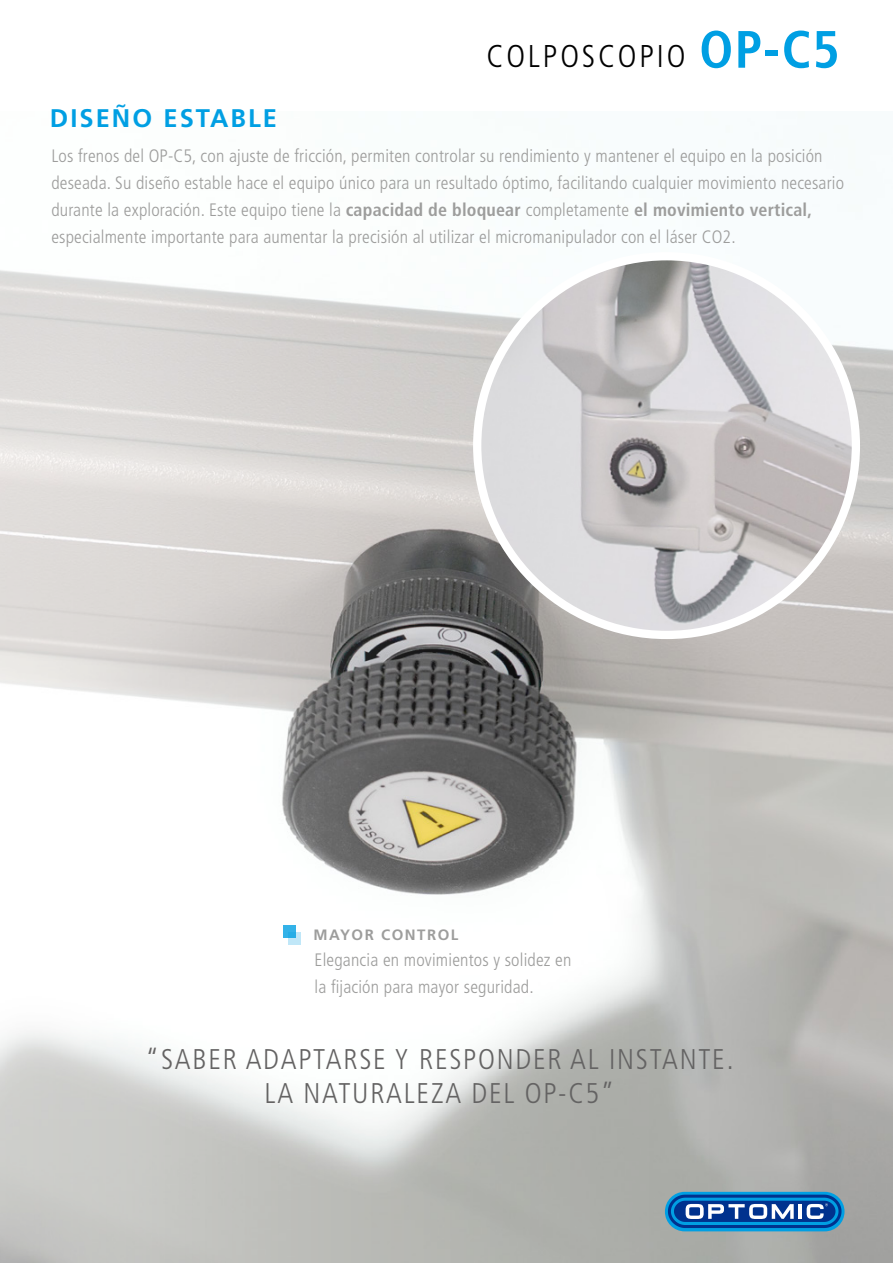
<style>
.page{position:relative;width:893px;height:1263px;background:#fff}
.page>*{position:absolute;margin:0;border:0;box-sizing:border-box;transform-origin:0 0}
.t1{font:300 condensed 31.5px "Frutiger LT Std";letter-spacing:.09em;color:#000}
.t2{font:300 condensed 28.5px "Frutiger LT Std";letter-spacing:.06em;color:#646363}
.t3{font:700 25.5px "Frutiger LT Std";letter-spacing:.08em;color:#009fe3}
.Estilo_de_párrafo_1{font:300 condensed 18px/27px "Frutiger LT Std";letter-spacing:.01em;color:#9d9d9c}
.t4{font:700 15px "Frutiger LT Std";letter-spacing:.1em;color:#9d9d9c}
.s1{font-weight:700;font-size:52.5px;color:#009fe3}
.s2{font-weight:700}
</style>
<div class="page">
<img style="left:0;top:275px;width:893px;height:988px">
<div style="left:283px;top:925px;width:13px;height:12px;background:#33b2e8"></div>
<svg style="left:289px;top:932px;width:12px;height:13px"></svg>
<img style="left:0;top:270px;width:52px;height:355px">
<img style="left:477px;top:256px;width:379px;height:379px;border-radius:189px">
<div style="left:665px;top:1192px;width:179px;height:39px;background:#009fe3;border-radius:20px"></div>
<svg style="left:668px;top:1194px;width:173px;height:34px"></svg>
<p class="t1" style="left:487px;top:38px;width:355px">COLPOSCOPIO <span class="s1">OP-C5</span></p>
<p class="t3" style="left:50px;top:103px;width:229px">DISEÑO ESTABLE</p>
<p class="Estilo_de_párrafo_1" style="left:51px;top:142px;width:794px">Los frenos del OP-C5, con ajuste de fricción, permiten controlar su rendimiento y mantener el equipo en la posición deseada. Su diseño estable hace el equipo único para un resultado óptimo, facilitando cualquier movimiento necesario durante la exploración. Este equipo tiene la <span class="s2">capacidad de bloquear</span> completamente <span class="s2">el movimiento vertical, </span>especialmente importante para aumentar la precisión al utilizar el micromanipulador con el láser CO2.</p>
<p class="t4" style="left:313px;top:926px;width:146px">MAYOR CONTROL</p>
<p class="Estilo_de_párrafo_1" style="left:315px;top:946px;width:258px">Elegancia en movimientos y solidez en la fijación para mayor seguridad.</p>
<p class="t2" style="left:146px;top:1043px;width:589px">“SABER ADAPTARSE Y RESPONDER AL INSTANTE.</p>
<p class="t2" style="left:265px;top:1077px;width:351px">LA NATURALEZA DEL OP-C5”</p>
</div>
